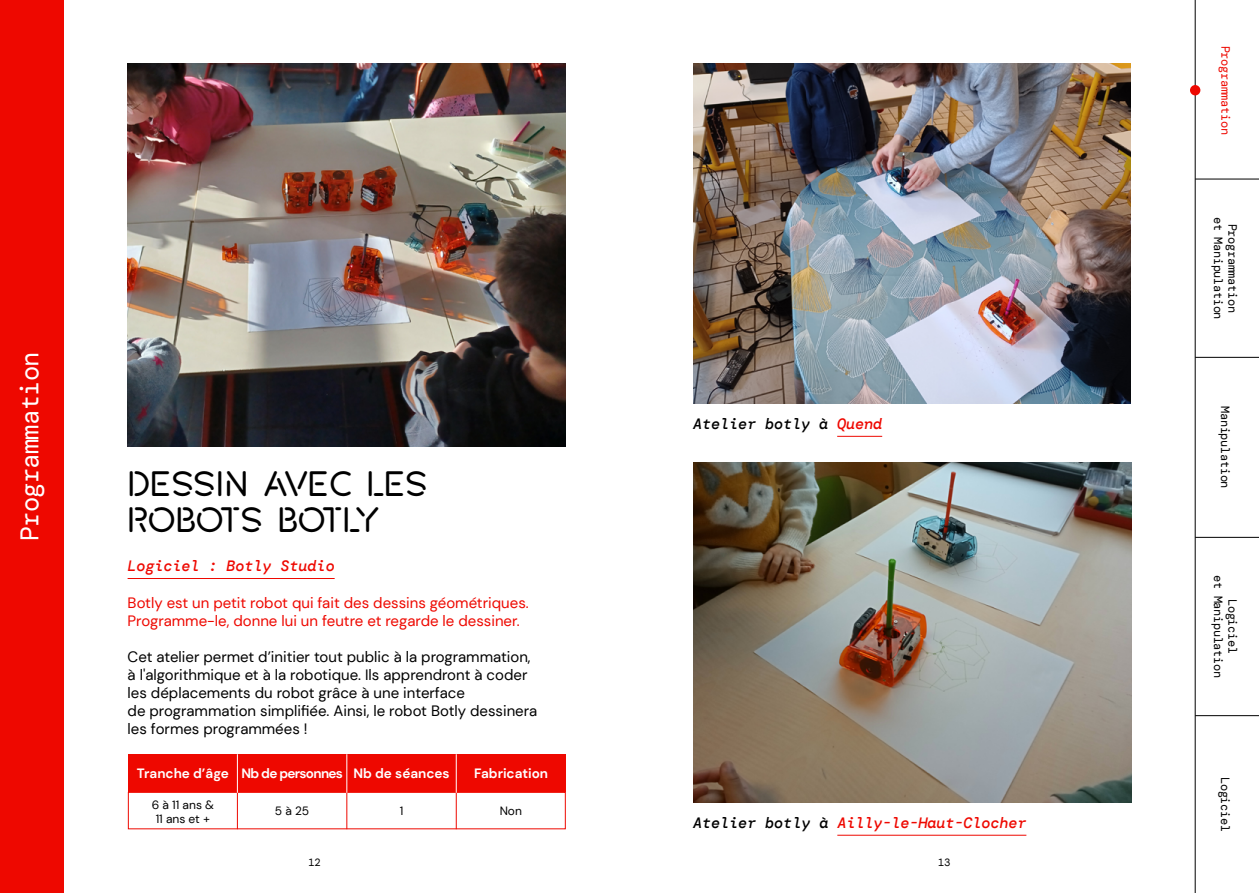
<style>
.page{position:relative;width:1259px;height:893px;background:#fff}
.page>*{position:absolute;margin:0;border:0;box-sizing:border-box;transform-origin:0 0}
.t1{font:33px/36px "Machina Neue";color:#000}
.t2{font:25.5px "DM Mono";letter-spacing:-.03em;color:#fff}
.t3{font:15px/18px "DM Sans";color:#000}
.t4{font:15px/18px "DM Sans";color:#ee0800}
.t5{font:italic 500 15px "DM Mono";color:#ee0800}
.t6{font:italic 500 15px "DM Mono";color:#000}
.t7{font:700 13.5px "DM Sans";color:#fff}
.t8{font:12px/14.4px "DM Mono";letter-spacing:-.03em;color:#000;text-align:center}
.t9{font:12px/14.4px "DM Sans";color:#000;text-align:center}
.t10{font:12px "DM Mono";letter-spacing:-.03em;color:#ee0800}
.t11{font:10.5px "DM Mono";color:#000}
.s1{color:#ee0800}
.s2{color:#000}
</style>
<div class="page">
<hr style="left:1195px;top:715px;width:64px;height:1px;background:#000">
<hr style="left:1195px;top:537px;width:64px;height:1px;background:#000">
<hr style="left:1195px;top:357px;width:64px;height:1px;background:#000">
<hr style="left:1195px;top:179px;width:64px;height:1px;background:#000">
<hr style="left:1194px;top:0;width:1px;height:893px;background:#000">
<div style="left:1190px;top:85px;width:10px;height:10px;background:#ee0800;border-radius:50%"></div>
<div style="left:0;top:0;width:64px;height:893px;background:#ee0800"></div>
<img style="left:128px;top:64px;width:437px;height:382px">
<hr style="left:128px;top:578px;width:207px;height:1px;background:#ee0800">
<img style="left:693px;top:64px;width:438px;height:340px">
<img style="left:693px;top:463px;width:438px;height:340px">
<hr style="left:837px;top:436px;width:45px;height:1px;background:#ee0800">
<hr style="left:837px;top:835px;width:189px;height:1px;background:#ee0800">
<div style="left:128px;top:792px;width:438px;height:37px;border:1px solid #ee0800"></div>
<div style="left:128px;top:754px;width:438px;height:38px;background:#ee0800"></div>
<hr style="left:237px;top:793px;width:1px;height:36px;background:#ee0800">
<hr style="left:346px;top:793px;width:1px;height:36px;background:#ee0800">
<hr style="left:237px;top:754px;width:1px;height:39px;background:#fff">
<hr style="left:346px;top:754px;width:1px;height:39px;background:#fff">
<hr style="left:456px;top:793px;width:1px;height:36px;background:#ee0800">
<hr style="left:456px;top:754px;width:1px;height:39px;background:#fff">
<h2 class="t2" style="left:14px;top:541px;width:191px;rotate:-90deg">Programmation</h2>
<h1 class="t1" style="left:128px;top:466px;width:301px">DESSIN AVEC LES<br>ROBOTS BOTLY</h1>
<p class="t5" style="left:128px;top:556px;width:209px">Logiciel : Botly Studio</p>
<p class="t4" style="left:128px;top:593px;width:403px">Botly est un petit robot qui fait des dessins géométriques.<br>Programme-le, donne lui un feutre et regarde le dessiner.</p>
<p class="t3" style="left:128px;top:647px;width:411px">Cet atelier permet d’initier tout public à la programmation, à l'algorithmique et à la robotique. Ils apprendront à coder les déplacements du robot grâce à une interface<br>de programmation simplifiée. Ainsi, le robot Botly dessinera les formes programmées !</p>
<p class="t7" style="left:137px;top:765px;width:314px">Tranche d’âge Nb de personnes Nb de séances</p>
<p class="t9" style="left:152px;top:797px;width:64px">6 à 11 ans &amp;<br>11 ans et +</p>
<p class="t9" style="left:275px;top:803px;width:36px">5 à 25</p>
<p class="t9" style="left:400px;top:803px;width:5px">1</p>
<p class="t7" style="left:474px;top:765px;width:75px">Fabrication</p>
<p class="t9" style="left:500px;top:803px;width:24px">Non</p>
<p class="t6" style="left:693px;top:414px;width:190px">Atelier botly à <span class="s1">Quend</span></p>
<p class="t5" style="left:693px;top:813px;width:335px"><span class="s2">Atelier botly à</span> Ailly-le-Haut-Clocher</p>
<p class="t11" style="left:309px;top:855px;width:14px">12</p>
<p class="t11" style="left:938px;top:855px;width:14px">13</p>
<p class="t10" style="left:1233px;top:46px;width:91px;rotate:90deg">Programmation</p>
<p class="t8" style="left:1239px;top:217px;width:104px;rotate:90deg">Programmation et Manipulation</p>
<p class="t8" style="left:1232px;top:406px;width:84px;rotate:90deg">Manipulation</p>
<p class="t8" style="left:1240px;top:575px;width:104px;rotate:90deg">Logiciel<br>et Manipulation</p>
<p class="t8" style="left:1232px;top:777px;width:57px;rotate:90deg">Logiciel</p>
</div>
